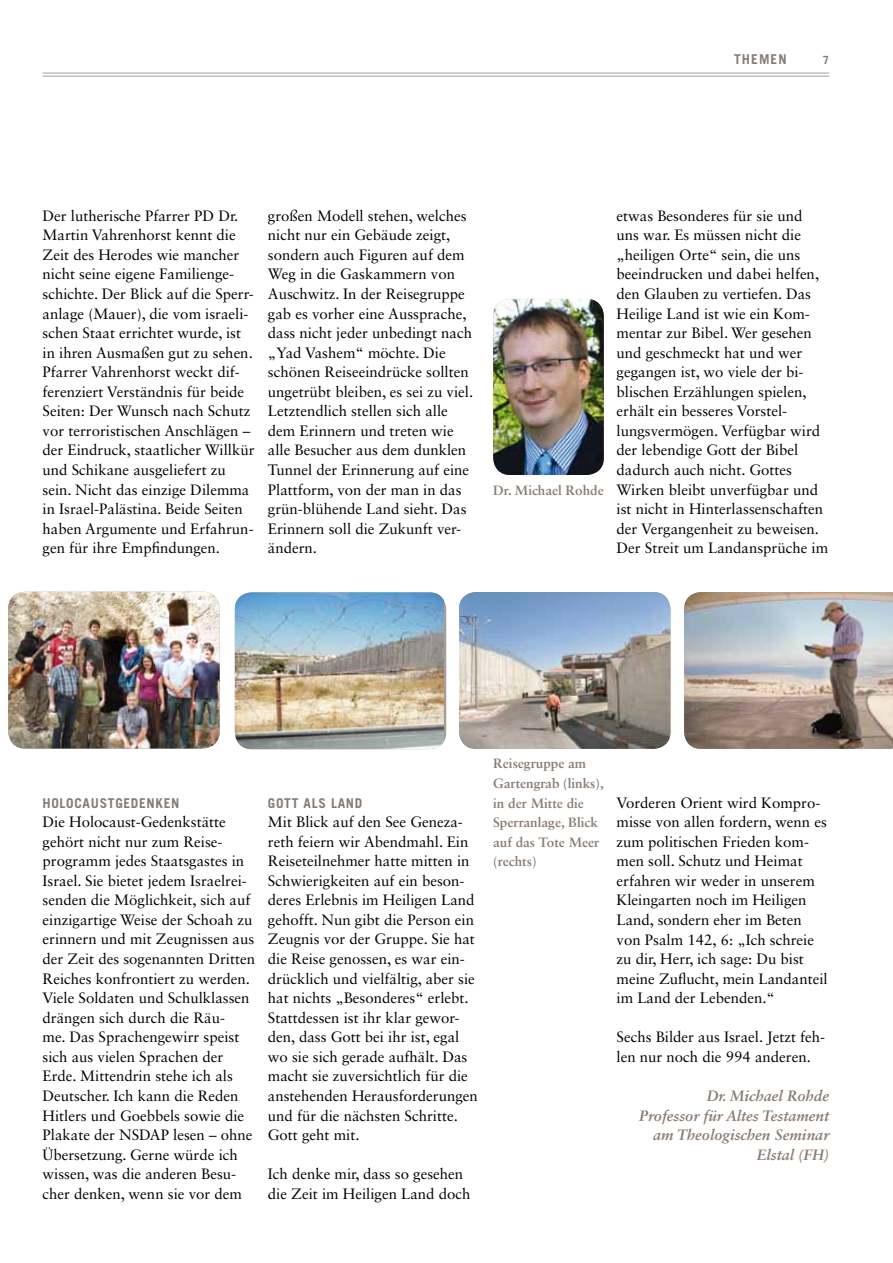
<style>
.page{position:relative;width:893px;height:1263px;background:#fff}
.page>*{position:absolute;margin:0;border:0;box-sizing:border-box;transform-origin:0 0}
.t1{font:15px/19.5px "Sabon LT Std";color:#000}
.t2{font:italic 700 15px/19.5px "Sabon LT Std";color:#897b72;text-align:right}
.t3{font:700 13.5px/19.5px "Sabon LT Std";color:#897b72}
.t4{font:700 13.5px "Trade Gothic LT Std";letter-spacing:.05em;color:#897b72}
.t5{font:700 11.25px "Trade Gothic LT Std";color:#897b72}
</style>
<div class="page">
<hr style="left:43px;top:73px;width:786px;height:1px;background:#a99e97">
<hr style="left:43px;top:76px;width:786px;height:1px;background:#a99e97">
<img style="left:493px;top:299px;width:111px;height:176px">
<img style="left:235px;top:592px;width:209px;height:157px">
<img style="left:8px;top:592px;width:212px;height:156px">
<img style="left:459px;top:592px;width:211px;height:157px">
<img style="left:684px;top:592px;width:209px;height:157px">
<p class="t4" style="left:734px;top:51px;width:54px">THEMEN</p>
<p class="t5" style="left:823px;top:53px;width:8px">7</p>
<p class="t1" style="left:43px;top:206px;width:214px">Der lutherische Pfarrer PD Dr.<br>Martin Vahrenhorst kennt die<br>Zeit des Herodes wie mancher nicht seine eigene Familienge&shy;schichte. Der Blick auf die Sperr&shy;anlage (Mauer), die vom israeli&shy;schen Staat errichtet wurde, ist in ihren Ausmaßen gut zu sehen.<br>Pfarrer Vahrenhorst weckt dif&shy;ferenziert Verständnis für beide<br>Seiten: Der Wunsch nach Schutz vor terroristischen Anschlägen – der Eindruck, staatlicher Willkür und Schikane ausgeliefert zu sein. Nicht das einzige Dilemma in Israel-Palästina. Beide Seiten haben Argumente und Erfahrun&shy;gen für ihre Empfindungen.</p>
<p class="t1" style="left:268px;top:206px;width:207px">großen Modell stehen, welches nicht nur ein Gebäude zeigt, sondern auch Figuren auf dem<br>Weg in die Gaskammern von<br>Auschwitz. In der Reisegruppe gab es vorher eine Aussprache, dass nicht jeder unbedingt nach „Yad Vashem“ möchte. Die schönen Reiseeindrücke sollten ungetrübt bleiben, es sei zu viel.<br>Letztendlich stellen sich alle dem Erinnern und treten wie alle Besucher aus dem dunklen<br>Tunnel der Erinnerung auf eine<br>Plattform, von der man in das grün-blühende Land sieht. Das<br>Erinnern soll die Zukunft ver&shy;ändern.</p>
<p class="t3" style="left:493px;top:480px;width:112px">Dr. Michael Rohde</p>
<p class="t1" style="left:617px;top:206px;width:213px">etwas Besonderes für sie und uns war. Es müssen nicht die „heiligen Orte“ sein, die uns beeindrucken und dabei helfen, den Glauben zu vertiefen. Das<br>Heilige Land ist wie ein Kom&shy;mentar zur Bibel. Wer gesehen und geschmeckt hat und wer gegangen ist, wo viele der bi&shy;blischen Erzählungen spielen, erhält ein besseres Vorstel&shy;lungsvermögen. Verfügbar wird der lebendige Gott der Bibel dadurch auch nicht. Gottes<br>Wirken bleibt unverfügbar und ist nicht in Hinterlassenschaften der Vergangenheit zu beweisen.<br>Der Streit um Landansprüche im</p>
<p class="t4" style="left:43px;top:794px;width:138px">HOLOCAUSTGEDENKEN</p>
<p class="t1" style="left:43px;top:812px;width:214px">Die Holocaust-Gedenkstätte gehört nicht nur zum Reise&shy;programm jedes Staatsgastes in<br>Israel. Sie bietet jedem Israelrei&shy;senden die Möglichkeit, sich auf einzigartige Weise der Schoah zu erinnern und mit Zeugnissen aus der Zeit des sogenannten Dritten<br>Reiches konfrontiert zu werden.<br>Viele Soldaten und Schulklassen drängen sich durch die Räu-<br>me. Das Sprachengewirr speist sich aus vielen Sprachen der<br>Erde. Mittendrin stehe ich als<br>Deutscher. Ich kann die Reden<br>Hitlers und Goebbels sowie die<br>Plakate der NSDAP lesen – ohne<br>Übersetzung. Gerne würde ich wissen, was die anderen Besu&shy;cher denken, wenn sie vor dem</p>
<p class="t4" style="left:268px;top:794px;width:94px">GOTT ALS LAND</p>
<p class="t1" style="left:268px;top:812px;width:212px">Mit Blick auf den See Geneza&shy;reth feiern wir Abendmahl. Ein<br>Reiseteilnehmer hatte mitten in<br>Schwierigkeiten auf ein beson&shy;deres Erlebnis im Heiligen Land gehofft. Nun gibt die Person ein<br>Zeugnis vor der Gruppe. Sie hat die Reise genossen, es war ein&shy;drücklich und vielfältig, aber sie hat nichts „Besonderes“ erlebt.<br>Stattdessen ist ihr klar gewor&shy;den, dass Gott bei ihr ist, egal wo sie sich gerade aufhält. Das macht sie zuversichtlich für die anstehenden Herausforderungen und für die nächsten Schritte.<br>Gott geht mit.</p>
<p class="t1" style="left:268px;top:1164px;width:204px">Ich denke mir, dass so gesehen die Zeit im Heiligen Land doch</p>
<p class="t3" style="left:493px;top:754px;width:112px">Reisegruppe am<br>Gartengrab (links), in der Mitte die<br>Sperranlage, Blick auf das Tote Meer (rechts)</p>
<p class="t1" style="left:617px;top:792px;width:213px">Vorderen Orient wird Kompro&shy;misse von allen fordern, wenn es zum politischen Frieden kom&shy;men soll. Schutz und Heimat erfahren wir weder in unserem<br>Kleingarten noch im Heiligen<br>Land, sondern eher im Beten von Psalm 142, 6: „Ich schreie zu dir, Herr, ich sage: Du bist meine Zuflucht, mein Landanteil im Land der Lebenden.“</p>
<p class="t1" style="left:617px;top:1027px;width:210px">Sechs Bilder aus Israel. Jetzt feh&shy;len nur noch die 994 anderen.</p>
<p class="t2" style="left:639px;top:1086px;width:191px">Dr. Michael Rohde<br>Professor für Altes Testament am Theologischen Seminar<br>Elstal (FH)</p>
</div>
